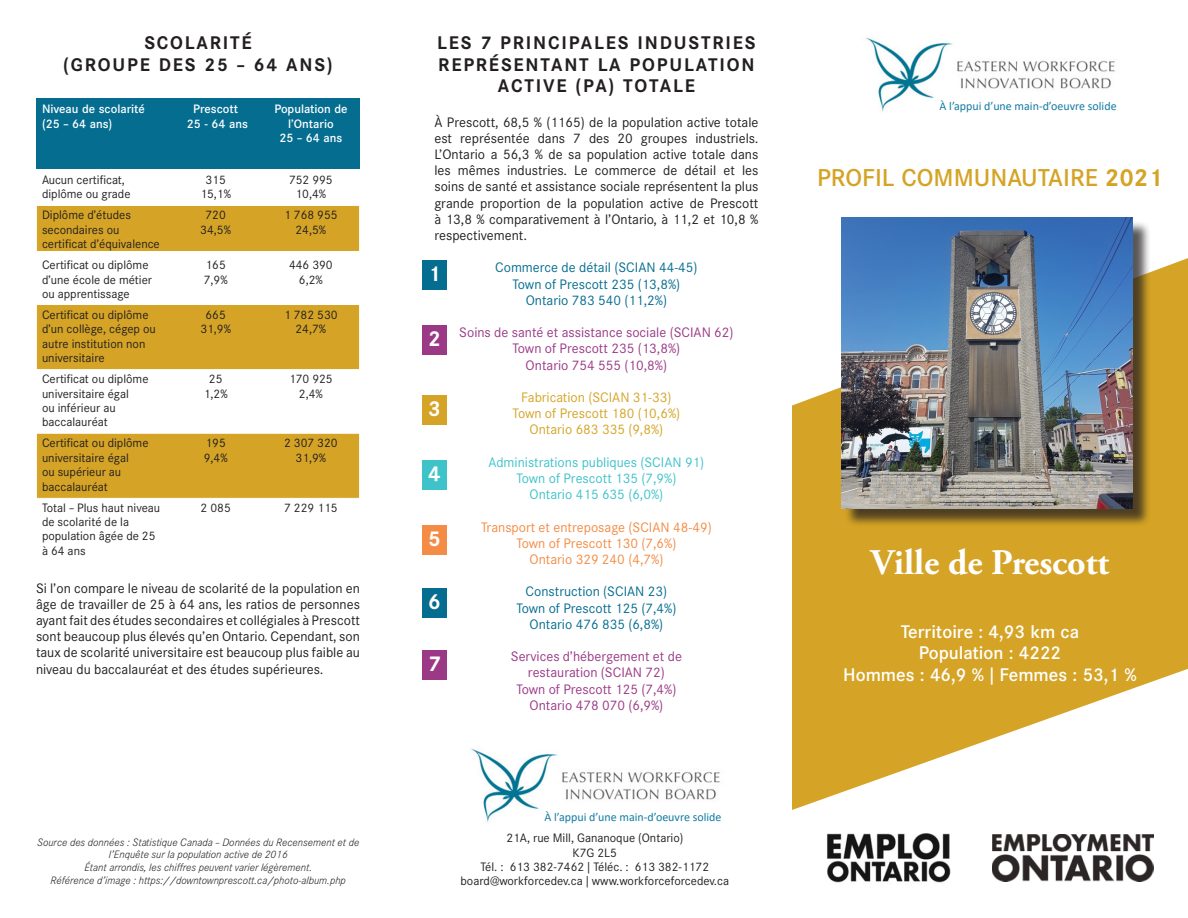
<style>
.page{position:relative;width:1188px;height:918px;background:#fff}
.page>*{position:absolute;margin:0;border:0;box-sizing:border-box;transform-origin:0 0}
.heading{font:700 36px "Adobe Garamond Pro";color:#fff}
.t1{font:500 24px "Corporate S";color:#d5a426}
.t2{font:700 21px "Corporate S";color:#fff}
.t3{font:700 18px/21.6px "Corporate S";letter-spacing:.1em;color:#231f20;text-align:center}
.heading-2{font:500 18px "Corporate S";color:#fff}
.t4{font:13.5px/16.2px "Corporate S";color:#231f20;text-align:justify}
.t5{font:13.5px "Corporate S";color:#9b3986}
.t6{font:13.5px "Corporate S";color:#056d90}
.t7{font:13.5px "Corporate S";color:#f48c45}
.t8{font:13.5px "Corporate S";color:#3ec3ca}
.t9{font:13.5px "Corporate S";color:#d5a426}
.t10{font:12px/14.4px "Corporate S";color:#231f20}
.t11{font:500 12px/14.4px "Corporate S";color:#fff}
.t12{font:12px "Calibri";color:#137ba2}
.t13{font:italic 300 10.5px/12.6px "Corporate S";color:#231f20;text-align:center}
.s1{font-weight:700}
</style>
<div class="page">
<svg style="left:792px;top:258px;width:396px;height:552px;fill:#d5a426"></svg>
<div style="left:422px;top:260px;width:25px;height:30px;background:#056d90"></div>
<div style="left:422px;top:325px;width:25px;height:30px;background:#9b3986"></div>
<div style="left:36px;top:205px;width:324px;height:47px;background:#d5a426;border:1px solid #fff"></div>
<div style="left:37px;top:98px;width:323px;height:70px;background:#056d90"></div>
<div style="left:36px;top:304px;width:324px;height:66px;background:#d5a426;border:1px solid #fff"></div>
<div style="left:36px;top:433px;width:324px;height:66px;background:#d5a426;border:1px solid #fff"></div>
<div style="left:422px;top:395px;width:25px;height:30px;background:#d5a426"></div>
<div style="left:422px;top:460px;width:25px;height:30px;background:#3ec3ca"></div>
<div style="left:422px;top:525px;width:25px;height:30px;background:#f48c45"></div>
<div style="left:422px;top:588px;width:25px;height:30px;background:#056d90"></div>
<div style="left:422px;top:650px;width:25px;height:30px;background:#9b3986"></div>
<div style="left:844px;top:220px;width:307px;height:307px;background:#231f20;opacity:.75"></div>
<img style="left:842px;top:218px;width:291px;height:291px">
<img style="left:471px;top:748px;width:249px;height:75px">
<div style="left:534px;top:812px;width:199px;height:21px;background:#fff"></div>
<img style="left:993px;top:835px;width:161px;height:46px">
<img style="left:827px;top:833px;width:124px;height:50px">
<img style="left:866px;top:37px;width:249px;height:75px">
<div style="left:930px;top:101px;width:198px;height:21px;background:#fff"></div>
<p class="t3" style="left:63px;top:32px;width:271px">SCOLARITÉ<br>(GROUPE DES 25 – 64 ANS)</p>
<p class="t11" style="left:42px;top:102px;width:104px">Niveau de scolarité (25 – 64 ans)</p>
<p class="t11" style="left:193px;top:102px;width:47px">Prescott</p>
<p class="t11" style="left:274px;top:102px;width:75px;text-align:center">Population de l’Ontario</p>
<p class="t11" style="left:279px;top:131px;width:64px">25 – 64 ans</p>
<p class="t11" style="left:187px;top:117px;width:63px">25 - 64 ans</p>
<p class="t10" style="left:42px;top:173px;width:90px">Aucun certificat, diplôme ou grade</p>
<p class="t10" style="left:206px;top:173px;width:22px">315</p>
<p class="t10" style="left:200px;top:187px;width:32px">15,1%</p>
<p class="t10" style="left:42px;top:208px;width:119px">Diplôme d’études secondaires ou certificat d’équivalence</p>
<p class="t10" style="left:205px;top:208px;width:22px">720</p>
<p class="t10" style="left:200px;top:223px;width:32px">34,5%</p>
<p class="t10" style="left:42px;top:258px;width:112px">Certificat ou diplôme d’une école de métier ou apprentissage</p>
<p class="t10" style="left:206px;top:258px;width:22px">165</p>
<p class="t10" style="left:204px;top:272px;width:25px">7,9%</p>
<p class="t10" style="left:42px;top:308px;width:115px">Certificat ou diplôme d’un collège, cégep ou autre institution non universitaire</p>
<p class="t10" style="left:206px;top:308px;width:22px">665</p>
<p class="t10" style="left:200px;top:322px;width:32px">31,9%</p>
<p class="t10" style="left:42px;top:372px;width:108px">Certificat ou diplôme universitaire égal<br>ou inférieur au baccalauréat</p>
<p class="t10" style="left:209px;top:372px;width:15px">25</p>
<p class="t10" style="left:204px;top:386px;width:25px">1,2%</p>
<p class="t10" style="left:42px;top:436px;width:108px">Certificat ou diplôme universitaire égal<br>ou supérieur au baccalauréat</p>
<p class="t10" style="left:206px;top:436px;width:22px">195</p>
<p class="t10" style="left:204px;top:451px;width:25px">9,4%</p>
<p class="t10" style="left:289px;top:173px;width:45px">752 995</p>
<p class="t10" style="left:296px;top:187px;width:32px">10,4%</p>
<p class="t10" style="left:284px;top:208px;width:55px">1 768 955</p>
<p class="t10" style="left:295px;top:223px;width:32px">24,5%</p>
<p class="t10" style="left:289px;top:258px;width:45px">446 390</p>
<p class="t10" style="left:299px;top:272px;width:25px">6,2%</p>
<p class="t10" style="left:284px;top:308px;width:55px">1 782 530</p>
<p class="t10" style="left:295px;top:322px;width:32px">24,7%</p>
<p class="t10" style="left:289px;top:372px;width:45px">170 925</p>
<p class="t10" style="left:299px;top:386px;width:25px">2,4%</p>
<p class="t10" style="left:284px;top:436px;width:55px">2 307 320</p>
<p class="t10" style="left:296px;top:451px;width:32px">31,9%</p>
<p class="t10" style="left:42px;top:500px;width:120px">Total – Plus haut niveau de scolarité de la population âgée de 25 à 64 ans</p>
<p class="t10" style="left:201px;top:500px;width:32px">2 085</p>
<p class="t10" style="left:284px;top:500px;width:55px">7 229 115</p>
<p class="t4" style="left:36px;top:580px;width:326px">Si l’on compare le niveau de scolarité de la population en âge de travailler de 25 à 64 ans, les ratios de personnes ayant fait des études secondaires et collégiales à Prescott sont beaucoup plus élevés qu’en Ontario. Cependant, son taux de scolarité universitaire est beaucoup plus faible au niveau du baccalauréat et des études supérieures.</p>
<p class="t13" style="left:37px;top:836px;width:324px">Source des données : Statistique Canada – Données du Recensement et de l’Enquête sur la population active de 2016</p>
<p class="t13" style="left:84px;top:861px;width:229px">Étant arrondis, les chiffres peuvent varier légèrement.</p>
<p class="t13" style="left:51px;top:873px;width:297px">Référence d’image : https://downtownprescott.ca/photo-album.php</p>
<p class="t3" style="left:437px;top:32px;width:320px">LES 7 PRINCIPALES INDUSTRIES<br>REPRÉSENTANT LA POPULATION<br>ACTIVE (PA) TOTALE</p>
<p class="t4" style="left:434px;top:114px;width:326px">À Prescott, 68,5 % (1165) de la population active totale est représentée dans 7 des 20 groupes industriels.<br>L’Ontario a 56,3 % de sa population active totale dans les mêmes industries. Le commerce de détail et les soins de santé et assistance sociale représentent la plus grande proportion de la population active de Prescott à 13,8 % comparativement à l’Ontario, à 11,2 et 10,8 % respectivement.</p>
<p class="t6" style="left:495px;top:260px;width:204px">Commerce de détail (SCIAN 44-45)</p>
<p class="t6" style="left:513px;top:276px;width:169px">Town of Prescott 235 (13,8%)</p>
<p class="t6" style="left:526px;top:292px;width:143px">Ontario 783 540 (11,2%)</p>
<p class="t5" style="left:459px;top:325px;width:276px">Soins de santé et assistance sociale (SCIAN 62)</p>
<p class="t5" style="left:513px;top:341px;width:169px">Town of Prescott 235 (13,8%)</p>
<p class="t5" style="left:526px;top:357px;width:143px">Ontario 754 555 (10,8%)</p>
<p class="t9" style="left:521px;top:389px;width:152px">Fabrication (SCIAN 31-33)</p>
<p class="t9" style="left:513px;top:406px;width:169px">Town of Prescott 180 (10,6%)</p>
<p class="t9" style="left:530px;top:422px;width:135px">Ontario 683 335 (9,8%)</p>
<p class="t8" style="left:489px;top:454px;width:217px">Administrations publiques (SCIAN 91)</p>
<p class="t8" style="left:516px;top:470px;width:162px">Town of Prescott 135 (7,9%)</p>
<p class="t8" style="left:530px;top:487px;width:135px">Ontario 415 635 (6,0%)</p>
<p class="t7" style="left:481px;top:519px;width:232px">Transport et entreposage (SCIAN 48-49)</p>
<p class="t7" style="left:516px;top:535px;width:162px">Town of Prescott 130 (7,6%)</p>
<p class="t7" style="left:529px;top:551px;width:135px">Ontario 329 240 (4,7%)</p>
<p class="t6" style="left:526px;top:584px;width:143px">Construction (SCIAN 23)</p>
<p class="t6" style="left:516px;top:600px;width:162px">Town of Prescott 125 (7,4%)</p>
<p class="t6" style="left:530px;top:616px;width:135px">Ontario 476 835 (6,8%)</p>
<p class="t5" style="left:511px;top:649px;width:173px">Services d’hébergement et de</p>
<p class="t5" style="left:528px;top:665px;width:138px">restauration (SCIAN 72)</p>
<p class="t5" style="left:516px;top:681px;width:162px">Town of Prescott 125 (7,4%)</p>
<p class="t5" style="left:530px;top:697px;width:135px">Ontario 478 070 (6,9%)</p>
<p class="t2" style="left:428px;top:261px;width:14px">1</p>
<p class="t2" style="left:428px;top:326px;width:14px">2</p>
<p class="t2" style="left:428px;top:396px;width:14px">3</p>
<p class="t2" style="left:428px;top:461px;width:14px">4</p>
<p class="t2" style="left:428px;top:526px;width:14px">5</p>
<p class="t2" style="left:428px;top:589px;width:14px">6</p>
<p class="t2" style="left:428px;top:651px;width:14px">7</p>
<p class="t12" style="left:545px;top:808px;width:179px">À l’appui d’une main-d’oeuvre solide</p>
<p class="t10" style="left:506px;top:831px;width:179px">21A, rue Mill, Gananoque (Ontario)</p>
<p class="t10" style="left:573px;top:845px;width:46px">K7G 2L5</p>
<p class="t10" style="left:481px;top:860px;width:230px">Tél. : 613 382-7462 | Téléc. : 613 382-1172</p>
<p class="t10" style="left:461px;top:874px;width:270px">board@workforcedev.ca | www.workforceforcedev.ca</p>
<p class="t12" style="left:940px;top:98px;width:179px">À l’appui d’une main-d’oeuvre solide</p>
<p class="t1" style="left:817px;top:163px;width:347px">PROFIL COMMUNAUTAIRE <span class="s1">2021</span></p>
<p class="heading" style="left:871px;top:541px;width:240px">Ville de Prescott</p>
<p class="heading-2" style="left:901px;top:621px;width:180px">Territoire : 4,93 km ca</p>
<p class="heading-2" style="left:919px;top:642px;width:144px">Population : 4222</p>
<p class="heading-2" style="left:843px;top:664px;width:295px">Hommes : 46,9 % | Femmes : 53,1 %</p>
</div>
